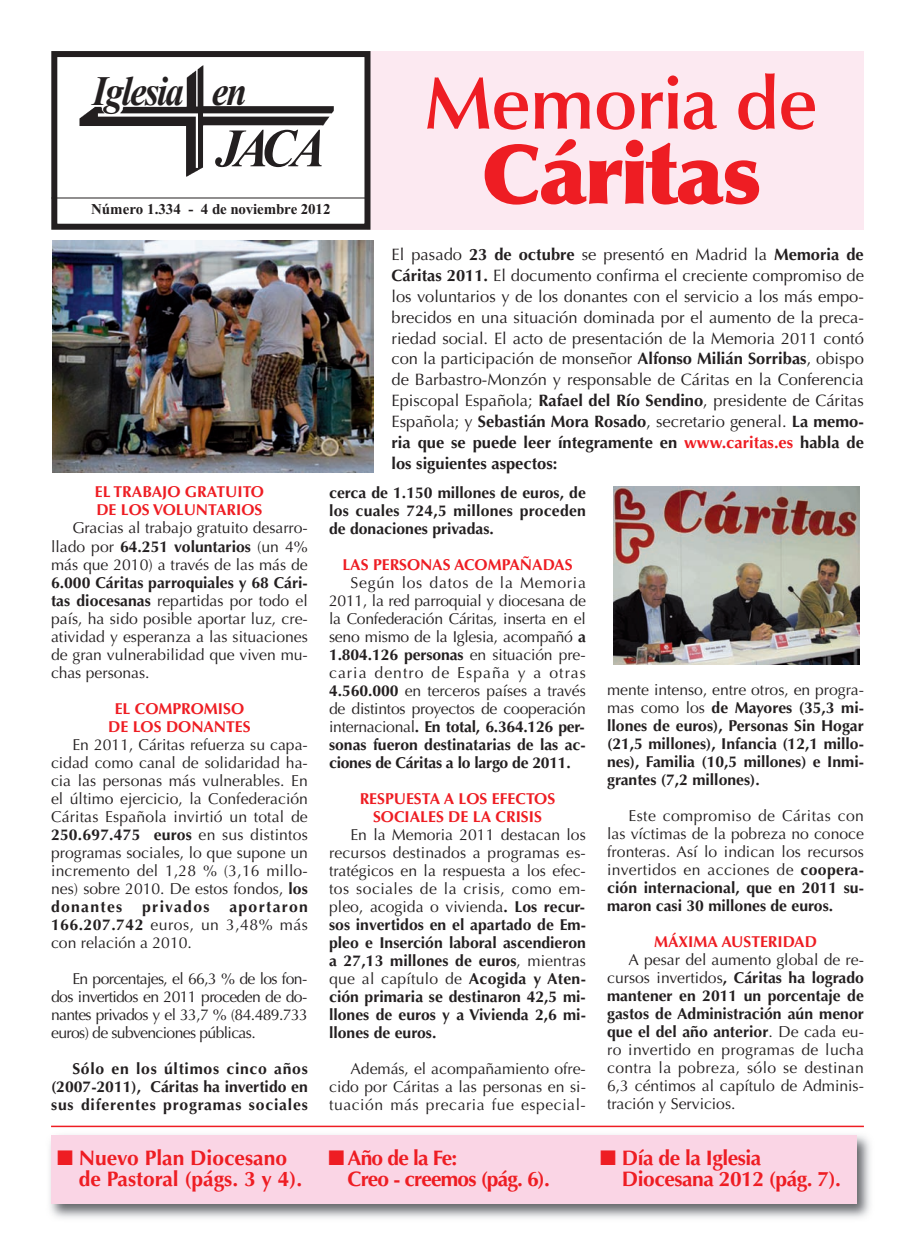
<style>
.page{position:relative;width:915px;height:1255px;background:#fff}
.page>*{position:absolute;margin:0;border:0;box-sizing:border-box;transform-origin:0 0}
.t1{font:900 82.5px "Optima";letter-spacing:-.025em;color:#ee1d23}
.t2{font:600 75px "Optima";letter-spacing:-.02em;color:#ee1d23}
.t3{font:italic 700 54px "Times New Roman";color:#231f20;scale:.95 1}
.t4{font:italic 700 42px "Times New Roman";letter-spacing:-.05em;color:#231f20;scale:.88 1}
.t5{font:700 21px/21px "Optima";letter-spacing:-.025em;color:#ee1d23}
.t6{font:700 21px/21px "Optima";color:#ee1d23}
.t7{font:16.5px/20.9px "Optima";color:#231f20;text-align:justify}
.t8{font:15.75px/18px "Optima";color:#231f20;text-align:justify}
.t9{font:700 15.75px/18px "Optima";color:#231f20;text-align:justify}
.t10{font:700 15.75px "Optima";color:#ee1d23}
.t11{font:15.75px "Optima";letter-spacing:.025em;color:#231f20}
.t12{font:15.75px "Optima";letter-spacing:.03em;color:#231f20}
.t13{font:15.75px "Optima";letter-spacing:.02em;color:#231f20}
.t14{font:15.75px "Optima";letter-spacing:.065em;color:#231f20}
.t15{font:15.75px "Optima";letter-spacing:.05em;color:#231f20}
.t16{font:700 15.75px "Optima";letter-spacing:.085em;color:#231f20}
.t17{font:700 15px "Times New Roman";letter-spacing:-.01em;color:#231f20}
.s1{font-weight:700}
.s2{font-weight:700;color:#ee1d23}
.s3{font-weight:400}
</style>
<div class="page">
<img style="left:52px;top:241px;width:321px;height:231px">
<img style="left:50px;top:1135px;width:820px;height:83px">
<div style="left:51px;top:1135px;width:805px;height:68px;background:#fad5e5"></div>
<div style="left:367px;top:51px;width:496px;height:179px;background:#fce9f1"></div>
<hr style="left:51px;top:1125px;width:812px;height:2px;background:#ee1d23">
<img style="left:613px;top:486px;width:246px;height:178px">
<img style="left:79px;top:65px;width:255px;height:112px">
<div style="left:51px;top:51px;width:319px;height:179px;border:6px solid #231f20"></div>
<hr style="left:51px;top:198px;width:316px;height:1px;background:#231f20">
<p class="t4" style="left:92px;top:76px;width:177px">Iglesia en</p>
<p class="t3" style="left:215px;top:130px;width:117px">JACA</p>
<p class="t17" style="left:91px;top:204px;width:241px">Número 1.334 - 4 de noviembre 2012</p>
<p class="t2" style="left:424px;top:72px;width:395px">Memoria de</p>
<p class="t1" style="left:481px;top:141px;width:281px">Cáritas</p>
<p class="t7" style="left:391px;top:245px;width:474px">El pasado <span class="s1">23 de octubre</span> se presentó en Madrid la <span class="s1">Memoria de Cáritas 2011.</span> El documento confirma el creciente compromiso de los voluntarios y de los donantes con el servicio a los más empo&shy;brecidos en una situación dominada por el aumento de la preca&shy;riedad social. El acto de presentación de la Memoria 2011 contó con la participación de monseñor <span class="s1">Alfonso Milián Sorribas</span>, obispo de Barbastro-Monzón y responsable de Cáritas en la Conferencia Episcopal Española; <span class="s1">Rafael del Río Sendino</span>, presidente de Cáritas Española; y <span class="s1">Sebastián Mora Rosado</span>, secretario general. <span class="s1">La memo&shy;ria que se puede leer íntegramente en</span> <span class="s2">www.caritas.es</span> <span class="s1">habla de los siguientes aspectos:</span></p>
<p class="t10" style="left:95px;top:485px;width:171px">EL TRABAJO GRATUITO</p>
<p class="t10" style="left:96px;top:503px;width:167px">DE LOS VOLUNTARIOS</p>
<p class="t8" style="left:72px;top:520px;width:237px">Gracias al trabajo gratuito desarro-</p>
<p class="t9" style="left:51px;top:538px;width:258px"><span class="s3">llado por</span> 64.251 voluntarios <span class="s3">(un 4%</span></p>
<p class="t8" style="left:51px;top:556px;width:258px">más que 2010) a través de las más de</p>
<p class="t9" style="left:51px;top:574px;width:258px">6.000 Cáritas parroquiales y 68 Cári-</p>
<p class="t8" style="left:51px;top:592px;width:258px"><span class="s1">tas diocesanas</span> repartidas por todo el</p>
<p class="t8" style="left:51px;top:610px;width:258px">país, ha sido posible aportar luz, cre-</p>
<p class="t8" style="left:51px;top:628px;width:258px">atividad y esperanza a las situaciones</p>
<p class="t8" style="left:51px;top:646px;width:258px">de gran vulnerabilidad que viven mu-</p>
<p class="t8" style="left:51px;top:664px;width:100px">chas personas.</p>
<p class="t10" style="left:115px;top:701px;width:131px">EL COMPROMISO</p>
<p class="t10" style="left:108px;top:719px;width:144px">DE LOS DONANTES</p>
<p class="t8" style="left:72px;top:736px;width:237px">En 2011, Cáritas refuerza su capa-</p>
<p class="t8" style="left:51px;top:754px;width:258px">cidad como canal de solidaridad ha-</p>
<p class="t8" style="left:51px;top:772px;width:258px">cia las personas más vulnerables. En</p>
<p class="t8" style="left:51px;top:790px;width:258px">el último ejercicio, la Confederación</p>
<p class="t8" style="left:51px;top:808px;width:258px">Cáritas Española invirtió un total de</p>
<p class="t9" style="left:51px;top:826px;width:258px">250.697.475 euros <span class="s3">en sus distintos</span></p>
<p class="t8" style="left:51px;top:844px;width:258px">programas sociales, lo que supone un</p>
<p class="t8" style="left:51px;top:862px;width:258px">incremento del 1,28 % (3,16 millo-</p>
<p class="t8" style="left:51px;top:880px;width:258px">nes) sobre 2010. De estos fondos, <span class="s1">los</span></p>
<p class="t16" style="left:51px;top:899px;width:73px">donantes</p>
<p class="t16" style="left:142px;top:899px;width:69px">privados</p>
<p class="t8" style="left:51px;top:898px;width:258px;text-indent:178px"><span class="s1">aportaron 166.207.742</span> euros, un 3,48% más con relación a 2010.</p>
<p class="t8" style="left:51px;top:970px;width:258px;text-indent:21px">En porcentajes, el 66,3 % de los fon&shy;dos invertidos en 2011 proceden de do&shy;nantes privados y el 33,7 % (84.489.733 euros) de subvenciones públicas.</p>
<p class="t9" style="left:51px;top:1060px;width:258px;text-indent:21px">Sólo en los últimos cinco años (2007-2011), Cáritas ha invertido en sus diferentes programas sociales</p>
<p class="t9" style="left:329px;top:484px;width:258px">cerca de 1.150 millones de euros, de los cuales 724,5 millones proceden de donaciones privadas.</p>
<p class="t10" style="left:342px;top:557px;width:231px">LAS PERSONAS ACOMPAÑADAS</p>
<p class="t15" style="left:350px;top:575px;width:237px">Según los datos de la Memoria</p>
<p class="t8" style="left:329px;top:592px;width:258px">2011, la red parroquial y diocesana de</p>
<p class="t8" style="left:329px;top:610px;width:258px">la Confederación Cáritas, inserta en el</p>
<p class="t8" style="left:329px;top:628px;width:258px">seno mismo de la Iglesia, acompañó <span class="s1">a</span></p>
<p class="t9" style="left:329px;top:646px;width:258px">1.804.126 personas <span class="s3">en situación pre-</span></p>
<p class="t14" style="left:329px;top:665px;width:258px">caria dentro de España y a otras</p>
<p class="t8" style="left:329px;top:682px;width:258px"><span class="s1">4.560.000</span> en terceros países a través</p>
<p class="t8" style="left:329px;top:700px;width:258px">de distintos proyectos de cooperación</p>
<p class="t9" style="left:329px;top:718px;width:257px"><span class="s3">internacional</span>. En total, 6.364.126 per-</p>
<p class="t9" style="left:329px;top:736px;width:258px">sonas fueron destinatarias de las ac-</p>
<p class="t9" style="left:329px;top:754px;width:243px">ciones de Cáritas a lo largo de 2011.</p>
<p class="t10" style="left:359px;top:791px;width:197px">RESPUESTA A LOS EFECTOS</p>
<p class="t10" style="left:373px;top:809px;width:170px">SOCIALES DE LA CRISIS</p>
<p class="t8" style="left:350px;top:826px;width:237px">En la Memoria 2011 destacan los</p>
<p class="t8" style="left:329px;top:844px;width:258px">recursos destinados a programas es-</p>
<p class="t8" style="left:329px;top:862px;width:258px">tratégicos en la respuesta a los efec-</p>
<p class="t12" style="left:329px;top:881px;width:258px">tos sociales de la crisis, como em-</p>
<p class="t8" style="left:329px;top:898px;width:257px">pleo, acogida o vivienda<span class="s1">. Los recur-</span></p>
<p class="t9" style="left:329px;top:916px;width:258px">sos invertidos en el apartado de Em-</p>
<p class="t9" style="left:329px;top:934px;width:258px">pleo e Inserción laboral ascendieron</p>
<p class="t9" style="left:329px;top:952px;width:258px">a 27,13 millones de euros<span class="s3">, mientras</span></p>
<p class="t8" style="left:329px;top:970px;width:258px">que al capítulo de <span class="s1">Acogida y Aten-</span></p>
<p class="t9" style="left:329px;top:988px;width:258px">ción primaria se destinaron 42,5 mi-</p>
<p class="t9" style="left:329px;top:1006px;width:258px">llones de euros y a Vivienda 2,6 mi-</p>
<p class="t9" style="left:329px;top:1024px;width:109px">llones de euros.</p>
<p class="t8" style="left:329px;top:1060px;width:258px;text-indent:21px">Además, el acompañamiento ofre&shy;cido por Cáritas a las personas en si&shy;tuación más precaria fue especial-</p>
<p class="t9" style="left:607px;top:682px;width:258px"><span class="s3">mente intenso, entre otros, en progra&shy;mas como los</span> de Mayores (35,3 mi&shy;llones de euros), Personas Sin Hogar (21,5 millones), Infancia (12,1 millo&shy;nes), Familia (10,5 millones) e Inmi&shy;grantes (7,2 millones).</p>
<p class="t8" style="left:607px;top:808px;width:258px;text-indent:21px">Este compromiso de Cáritas con las víctimas de la pobreza no conoce fronteras. Así lo indican los recursos invertidos en acciones de <span class="s1">coopera&shy;ción internacional, que en 2011 su&shy;maron casi 30 millones de euros.</span></p>
<p class="t10" style="left:653px;top:935px;width:164px">MÁXIMA AUSTERIDAD</p>
<p class="t8" style="left:628px;top:952px;width:237px">A pesar del aumento global de re-</p>
<p class="t9" style="left:607px;top:970px;width:258px"><span class="s3">cursos invertidos</span>, Cáritas ha logrado</p>
<p class="t9" style="left:607px;top:988px;width:258px">mantener en 2011 un porcentaje de</p>
<p class="t9" style="left:607px;top:1006px;width:258px">gastos de Administración aún menor</p>
<p class="t9" style="left:607px;top:1024px;width:258px">que el del año anterior<span class="s3">. De cada eu-</span></p>
<p class="t13" style="left:607px;top:1043px;width:258px">ro invertido en programas de lucha</p>
<p class="t11" style="left:607px;top:1061px;width:258px">contra la pobreza, sólo se destinan</p>
<p class="t8" style="left:607px;top:1078px;width:258px">6,3 céntimos al capítulo de Adminis-</p>
<p class="t8" style="left:607px;top:1096px;width:130px">tración y Servicios.</p>
<p class="t6" style="left:79px;top:1149px;width:225px;text-indent:-22px">■ Nuevo Plan Diocesano de Pastoral (págs. 3 y 4).</p>
<p class="t5" style="left:347px;top:1149px;width:204px;text-indent:-19px">■ Año de la Fe:<br>Creo - creemos (pág. 6).</p>
<p class="t5" style="left:621px;top:1149px;width:220px;text-indent:-22px">■ Día de la Iglesia<br>Diocesana 2012 (pág. 7).</p>
</div>
